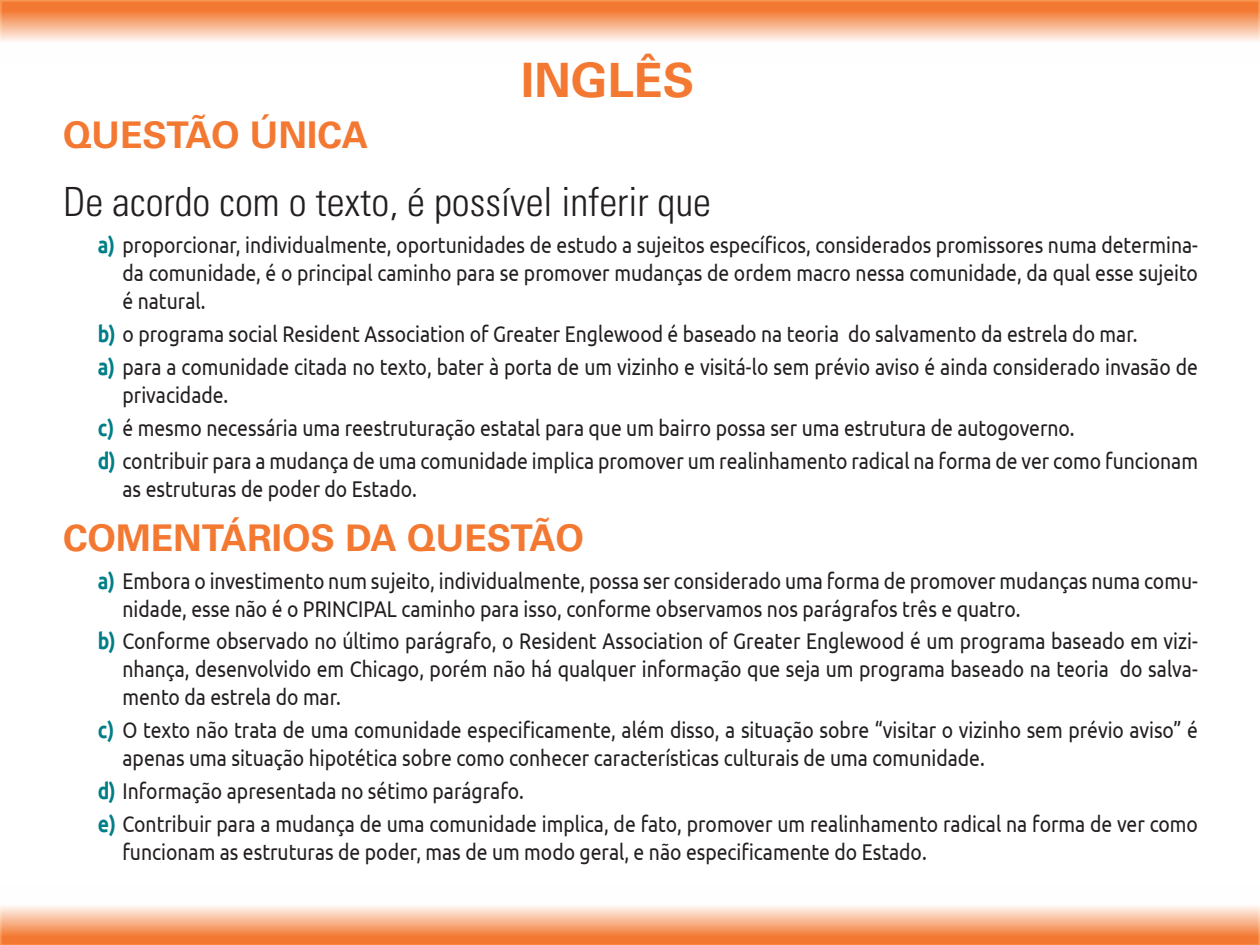
<style>
.page{position:relative;width:1260px;height:945px;background:#fff}
.page>*{position:absolute;margin:0;border:0;box-sizing:border-box;transform-origin:0 0}
.Título__SeLiga{font:700 47.25px "Univers LT Std";color:#f37932}
.Texto__Conteúdo{font:300 condensed 40.25px "Univers LT Std";color:#231f20}
.Título__SeLiga-2{font:700 36.75px "Univers LT Std";color:#f37932}
._01_Letra_-_alternat{font:22.75px/28px "Ubuntu";color:#231f20;scale:.85 1}
.s1{font-weight:700;color:#007e88}
</style>
<div class="page">
<svg style="left:0;top:0;width:1260px;height:42px;background:#f7aa7c"></svg>
<svg style="left:0;top:906px;width:1260px;height:39px;background:#f7aa7e"></svg>
<p class="Título__SeLiga" style="left:521px;top:53px;width:175px">INGLÊS</p>
<p class="Título__SeLiga-2" style="left:63px;top:114px;width:307px">QUESTÃO ÚNICA</p>
<p class="Texto__Conteúdo" style="left:63px;top:177px;width:650px">De acordo com o texto, é possível inferir que</p>
<p class="_01_Letra_-_alternat" style="left:123px;top:231px;width:1267px;text-align:justify;text-indent:-25px"><span class="s1">a)</span> proporcionar, individualmente, oportunidades de estudo a sujeitos específicos, considerados promissores numa determina&shy;da comunidade, é o principal caminho para se promover mudanças de ordem macro nessa comunidade, da qual esse sujeito é natural.</p>
<p class="_01_Letra_-_alternat" style="left:98px;top:320px;width:1225px"><span class="s1">b)</span> o programa social Resident Association of Greater Englewood é baseado na teoria do salvamento da estrela do mar.</p>
<p class="_01_Letra_-_alternat" style="left:123px;top:353px;width:1267px;text-indent:-25px"><span class="s1">a)</span> para a comunidade citada no texto, bater à porta de um vizinho e visitá-lo sem prévio aviso é ainda considerado invasão de privacidade.</p>
<p class="_01_Letra_-_alternat" style="left:98px;top:414px;width:1151px"><span class="s1">c)</span> é mesmo necessária uma reestruturação estatal para que um bairro possa ser uma estrutura de autogoverno.</p>
<p class="_01_Letra_-_alternat" style="left:123px;top:447px;width:1267px;text-indent:-25px"><span class="s1">d)</span> contribuir para a mudança de uma comunidade implica promover um realinhamento radical na forma de ver como funcionam as estruturas de poder do Estado.</p>
<p class="Título__SeLiga-2" style="left:63px;top:516px;width:522px">COMENTÁRIOS DA QUESTÃO</p>
<p class="_01_Letra_-_alternat" style="left:123px;top:566px;width:1267px;text-indent:-25px"><span class="s1">a)</span> Embora o investimento num sujeito, individualmente, possa ser considerado uma forma de promover mudanças numa comu&shy;nidade, esse não é o PRINCIPAL caminho para isso, conforme observamos nos parágrafos três e quatro.</p>
<p class="_01_Letra_-_alternat" style="left:123px;top:627px;width:1267px;text-align:justify;text-indent:-25px"><span class="s1">b)</span> Conforme observado no último parágrafo, o Resident Association of Greater Englewood é um programa baseado em vizi&shy;nhança, desenvolvido em Chicago, porém não há qualquer informação que seja um programa baseado na teoria do salva&shy;mento da estrela do mar.</p>
<p class="_01_Letra_-_alternat" style="left:123px;top:716px;width:1267px;text-indent:-25px"><span class="s1">c)</span> O texto não trata de uma comunidade especificamente, além disso, a situação sobre “visitar o vizinho sem prévio aviso” é apenas uma situação hipotética sobre como conhecer características culturais de uma comunidade.</p>
<p class="_01_Letra_-_alternat" style="left:98px;top:777px;width:503px"><span class="s1">d)</span> Informação apresentada no sétimo parágrafo.</p>
<p class="_01_Letra_-_alternat" style="left:123px;top:810px;width:1267px;text-indent:-25px"><span class="s1">e)</span> Contribuir para a mudança de uma comunidade implica, de fato, promover um realinhamento radical na forma de ver como funcionam as estruturas de poder, mas de um modo geral, e não especificamente do Estado.</p>
</div>
